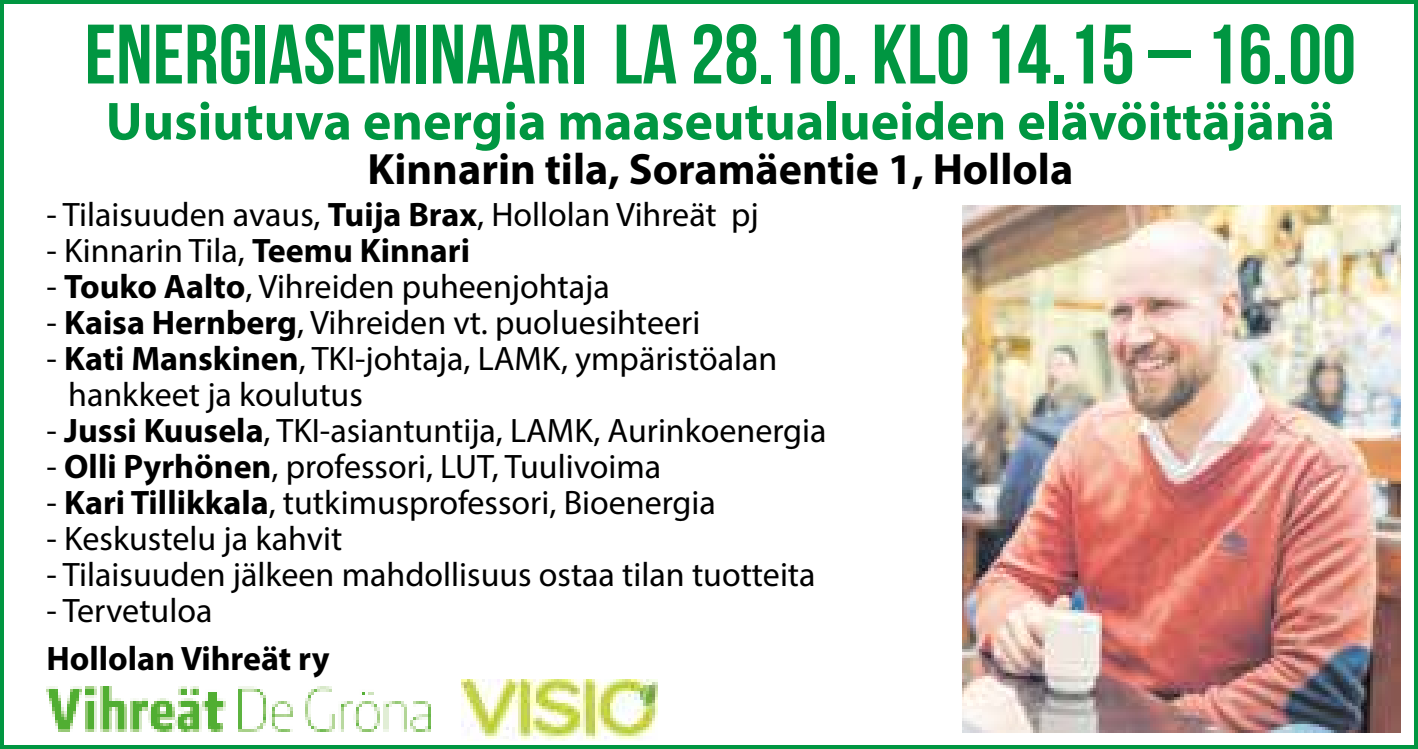
<style>
.page{position:relative;width:1418px;height:749px;background:#fff}
.page>*{position:absolute;margin:0;border:0;box-sizing:border-box;transform-origin:0 0}
.t1{font:700 84px "Bebas Neue";color:#009641}
.t2{font:700 54px "Myriad Pro";color:#009641}
.t3{font:700 44px "Myriad Pro";color:#000}
.t4{font:34px/36px "Myriad Pro";color:#000}
.t5{font:700 34px "Myriad Pro";color:#000}
.s1{font-weight:700}
</style>
<div class="page">
<img style="left:46px;top:686px;width:384px;height:45px">
<img style="left:461px;top:679px;width:197px;height:60px">
<img style="left:962px;top:206px;width:438px;height:526px">
<div style="left:0;top:0;width:1417px;height:748px;border:4px solid #009641"></div>
<h1 class="t1" style="left:85px;top:8px;width:1272px">ENERGIASEMINAARI la 28.10. klo 14.15 – 16.00</h1>
<h2 class="t2" style="left:106px;top:86px;width:1230px">Uusiutuva energia maaseutualueiden elävöittäjänä</h2>
<p class="t3" style="left:367px;top:140px;width:707px">Kinnarin tila, Soramäentie 1, Hollola</p>
<p class="t4" style="left:46px;top:196px;width:714px">- Tilaisuuden avaus, <span class="s1">Tuija Brax</span>, Hollolan Vihreät pj</p>
<p class="t4" style="left:46px;top:232px;width:425px">- Kinnarin Tila, <span class="s1">Teemu Kinnari</span></p>
<p class="t4" style="left:46px;top:268px;width:565px">- <span class="s1">Touko Aalto</span>, Vihreiden puheenjohtaja</p>
<p class="t4" style="left:46px;top:304px;width:655px">- <span class="s1">Kaisa Hernberg</span>, Vihreiden vt. puoluesihteeri</p>
<p class="t4" style="left:68px;top:340px;width:711px;text-indent:-22px">- <span class="s1">Kati Manskinen</span>, TKI-johtaja, LAMK, ympäristöalan hankkeet ja koulutus</p>
<p class="t4" style="left:46px;top:412px;width:781px">- <span class="s1">Jussi Kuusela</span>, TKI-asiantuntija, LAMK, Aurinkoenergia</p>
<p class="t4" style="left:46px;top:448px;width:616px">- <span class="s1">Olli Pyrhönen</span>, professori, LUT, Tuulivoima</p>
<p class="t4" style="left:46px;top:484px;width:670px">- <span class="s1">Kari Tillikkala</span>, tutkimusprofessori, Bioenergia</p>
<p class="t4" style="left:46px;top:520px;width:297px">- Keskustelu ja kahvit</p>
<p class="t4" style="left:46px;top:556px;width:770px">- Tilaisuuden jälkeen mahdollisuus ostaa tilan tuotteita</p>
<p class="t4" style="left:46px;top:592px;width:167px">- Tervetuloa</p>
<p class="t5" style="left:46px;top:635px;width:284px">Hollolan Vihreät ry</p>
</div>
